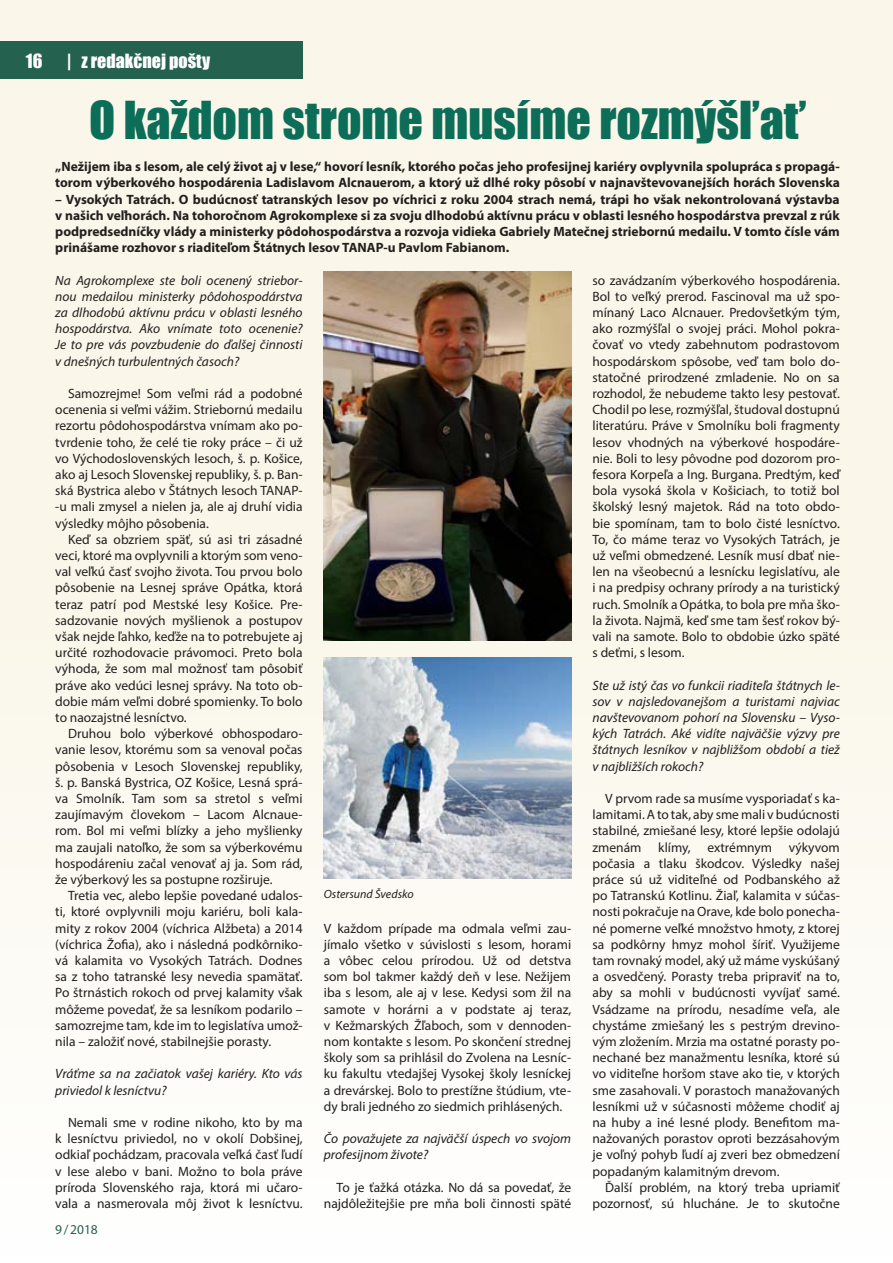
<style>
.page{position:relative;width:893px;height:1263px;background:#fff}
.page>*{position:absolute;margin:0;border:0;box-sizing:border-box;transform-origin:0 0}
.nadpis-18b{font:48px "Impact";color:#0c6d58}
.t1{font:18px "Impact";color:#fff}
.body-text-9b{font:13.5px/16.2px "Myriad Pro";color:#231f20;text-align:justify}
.perex-9b{font:700 13.5px/16.2px "Myriad Pro";color:#231f20}
.body-text-9b-2{font:italic 13.5px/16.2px "Myriad Pro";color:#231f20;text-align:justify}
.t2{font:13.5px "Myriad Pro";color:#25614f}
.popisok-obrazok{font:italic 12px "Myriad Pro";color:#231f20}
</style>
<div class="page">
<div style="left:0;top:0;width:893px;height:1263px;background:linear-gradient(to right,#fbf9f0,#fbf9f0)"></div>
<img style="left:324px;top:271px;width:247px;height:370px">
<img style="left:324px;top:657px;width:247px;height:221px">
<div style="left:0;top:41px;width:303px;height:38px;background:#25614f"></div>
<p class="t1" style="left:26px;top:47px;width:18px">16</p>
<p class="t1" style="left:67px;top:47px;width:145px">| z redakčnej pošty</p>
<p class="nadpis-18b" style="left:89px;top:83px;width:718px">O každom strome musíme rozmýšľať</p>
<p class="perex-9b" style="left:55px;top:158px;width:786px">„Nežijem iba s lesom, ale celý život aj v lese,“ hovorí lesník, ktorého počas jeho profesijnej kariéry ovplyvnila spolupráca s propagá&shy;torom výberkového hospodárenia Ladislavom Alcnauerom, a ktorý už dlhé roky pôsobí v najnavštevovanejších horách Slovenska</p>
<p class="perex-9b" style="left:55px;top:190px;width:786px;text-align:justify">– Vysokých Tatrách. O budúcnosť tatranských lesov po víchrici z roku 2004 strach nemá, trápi ho však nekontrolovaná výstavba v našich veľhorách. Na tohoročnom Agrokomplexe si za svoju dlhodobú aktívnu prácu v oblasti lesného hospodárstva prevzal z rúk podpredsedníčky vlády a ministerky pôdohospodárstva a rozvoja vidieka Gabriely Matečnej striebornú medailu. V tomto čísle vám prinášame rozhovor s riaditeľom Štátnych lesov TANAP-u Pavlom Fabianom.</p>
<p class="body-text-9b-2" style="left:55px;top:272px;width:249px">Na Agrokomplexe ste boli ocenený striebor&shy;nou medailou ministerky pôdohospodárstva za dlhodobú aktívnu prácu v oblasti lesného hospodárstva. Ako vnímate toto ocenenie?<br>Je to pre vás povzbudenie do ďalšej činnosti v dnešných turbulentných časoch?</p>
<p class="body-text-9b" style="left:55px;top:385px;width:249px;text-indent:13px">Samozrejme! Som veľmi rád a podobné ocenenia si veľmi vážim. Striebornú medailu rezortu pôdohospodárstva vnímam ako po&shy;tvrdenie toho, že celé tie roky práce – či už vo Východoslovenských lesoch, š. p. Košice, ako aj Lesoch Slovenskej republiky, š. p. Ban&shy;ská Bystrica alebo v Štátnych lesoch TANAP--u mali zmysel a nielen ja, ale aj druhí vidia výsledky môjho pôsobenia.</p>
<p class="body-text-9b" style="left:55px;top:531px;width:249px;text-indent:13px">Keď sa obzriem späť, sú asi tri zásadné veci, ktoré ma ovplyvnili a ktorým som veno&shy;val veľkú časť svojho života. Tou prvou bolo pôsobenie na Lesnej správe Opátka, ktorá teraz patrí pod Mestské lesy Košice. Pre&shy;sadzovanie nových myšlienok a postupov však nejde ľahko, keďže na to potrebujete aj určité rozhodovacie právomoci. Preto bola výhoda, že som mal možnosť tam pôsobiť práve ako vedúci lesnej správy. Na toto ob&shy;dobie mám veľmi dobré spomienky. To bolo to naozajstné lesníctvo.</p>
<p class="body-text-9b" style="left:55px;top:725px;width:249px;text-indent:13px">Druhou bolo výberkové obhospodaro&shy;vanie lesov, ktorému som sa venoval počas pôsobenia v Lesoch Slovenskej republiky, š. p. Banská Bystrica, OZ Košice, Lesná sprá&shy;va Smolník. Tam som sa stretol s veľmi zaujímavým človekom – Lacom Alcnaue&shy;rom. Bol mi veľmi blízky a jeho myšlienky ma zaujali natoľko, že som sa výberkovému hospodáreniu začal venovať aj ja. Som rád, že výberkový les sa postupne rozširuje.</p>
<p class="body-text-9b" style="left:55px;top:887px;width:249px;text-indent:13px">Tretia vec, alebo lepšie povedané udalos&shy;ti, ktoré ovplyvnili moju kariéru, boli kala&shy;mity z rokov 2004 (víchrica Alžbeta) a 2014 (víchrica Žofia), ako i následná podkôrniko&shy;vá kalamita vo Vysokých Tatrách. Dodnes sa z toho tatranské lesy nevedia spamätať.<br>Po štrnástich rokoch od prvej kalamity však môžeme povedať, že sa lesníkom podarilo – samozrejme tam, kde im to legislatíva umož&shy;nila – založiť nové, stabilnejšie porasty.</p>
<p class="body-text-9b-2" style="left:55px;top:1065px;width:249px">Vráťme sa na začiatok vašej kariéry. Kto vás priviedol k lesníctvu?</p>
<p class="body-text-9b" style="left:55px;top:1114px;width:249px;text-indent:13px">Nemali sme v rodine nikoho, kto by ma k lesníctvu priviedol, no v okolí Dobšinej, odkiaľ pochádzam, pracovala veľká časť ľudí v lese alebo v bani. Možno to bola práve príroda Slovenského raja, ktorá mi učaro&shy;vala a nasmerovala môj život k lesníctvu.</p>
<p class="t2" style="left:55px;top:1221px;width:44px">9/2018</p>
<p class="popisok-obrazok" style="left:324px;top:887px;width:91px">Ostersund Švedsko</p>
<p class="body-text-9b" style="left:324px;top:920px;width:249px">V každom prípade ma odmala veľmi zau&shy;jímalo všetko v súvislosti s lesom, horami a vôbec celou prírodou. Už od detstva som bol takmer každý deň v lese. Nežijem iba s lesom, ale aj v lese. Kedysi som žil na samote v horárni a v podstate aj teraz, v Kežmarských Žľaboch, som v dennoden&shy;nom kontakte s lesom. Po skončení strednej školy som sa prihlásil do Zvolena na Lesníc&shy;ku fakultu vtedajšej Vysokej školy lesníckej a drevárskej. Bolo to prestížne štúdium, vte&shy;dy brali jedného zo siedmich prihlásených.</p>
<p class="body-text-9b-2" style="left:324px;top:1130px;width:249px">Čo považujete za najväčší úspech vo svojom profesijnom živote?</p>
<p class="body-text-9b" style="left:324px;top:1179px;width:249px;text-align:right">To je ťažká otázka. No dá sa povedať, že najdôležitejšie pre mňa boli činnosti späté</p>
<p class="body-text-9b" style="left:592px;top:272px;width:249px">so zavádzaním výberkového hospodárenia.<br>Bol to veľký prerod. Fascinoval ma už spo&shy;mínaný Laco Alcnauer. Predovšetkým tým, ako rozmýšľal o svojej práci. Mohol pokra&shy;čovať vo vtedy zabehnutom podrastovom hospodárskom spôsobe, veď tam bolo do&shy;statočné prirodzené zmladenie. No on sa rozhodol, že nebudeme takto lesy pestovať.<br>Chodil po lese, rozmýšľal, študoval dostupnú literatúru. Práve v Smolníku boli fragmenty lesov vhodných na výberkové hospodáre&shy;nie. Boli to lesy pôvodne pod dozorom pro&shy;fesora Korpeľa a Ing. Burgana. Predtým, keď bola vysoká škola v Košiciach, to totiž bol školský lesný majetok. Rád na toto obdo&shy;bie spomínam, tam to bolo čisté lesníctvo.<br>To, čo máme teraz vo Vysokých Tatrách, je už veľmi obmedzené. Lesník musí dbať nie&shy;len na všeobecnú a lesnícku legislatívu, ale i na predpisy ochrany prírody a na turistický ruch. Smolník a Opátka, to bola pre mňa ško&shy;la života. Najmä, keď sme tam šesť rokov bý&shy;vali na samote. Bolo to obdobie úzko späté s deťmi, s lesom.</p>
<p class="body-text-9b-2" style="left:592px;top:677px;width:249px">Ste už istý čas vo funkcii riaditeľa štátnych le&shy;sov v najsledovanejšom a turistami najviac navštevovanom pohorí na Slovensku – Vyso&shy;kých Tatrách. Aké vidíte najväčšie výzvy pre štátnych lesníkov v najbližšom období a tiež v najbližších rokoch?</p>
<p class="body-text-9b" style="left:592px;top:790px;width:249px;text-indent:13px">V prvom rade sa musíme vysporiadať s ka&shy;lamitami. A to tak, aby sme mali v budúcnosti stabilné, zmiešané lesy, ktoré lepšie odolajú zmenám klímy, extrémnym výkyvom počasia a tlaku škodcov. Výsledky našej práce sú už viditeľné od Podbanského až po Tatranskú Kotlinu. Žiaľ, kalamita v súčas&shy;nosti pokračuje na Orave, kde bolo ponecha&shy;né pomerne veľké množstvo hmoty, z ktorej sa podkôrny hmyz mohol šíriť. Využijeme tam rovnaký model, aký už máme vyskúšaný a osvedčený. Porasty treba pripraviť na to, aby sa mohli v budúcnosti vyvíjať samé.<br>Vsádzame na prírodu, nesadíme veľa, ale chystáme zmiešaný les s pestrým drevino&shy;vým zložením. Mrzia ma ostatné porasty po&shy;nechané bez manažmentu lesníka, ktoré sú vo viditeľne horšom stave ako tie, v ktorých sme zasahovali. V porastoch manažovaných lesníkmi už v súčasnosti môžeme chodiť aj na huby a iné lesné plody. Benefitom ma&shy;nažovaných porastov oproti bezzásahovým je voľný pohyb ľudí aj zveri bez obmedzení popadaným kalamitným drevom.</p>
<p class="body-text-9b" style="left:592px;top:1179px;width:249px;text-align:right">Ďalší problém, na ktorý treba upriamiť pozornosť, sú hlucháne. Je to skutočne</p>
</div>
